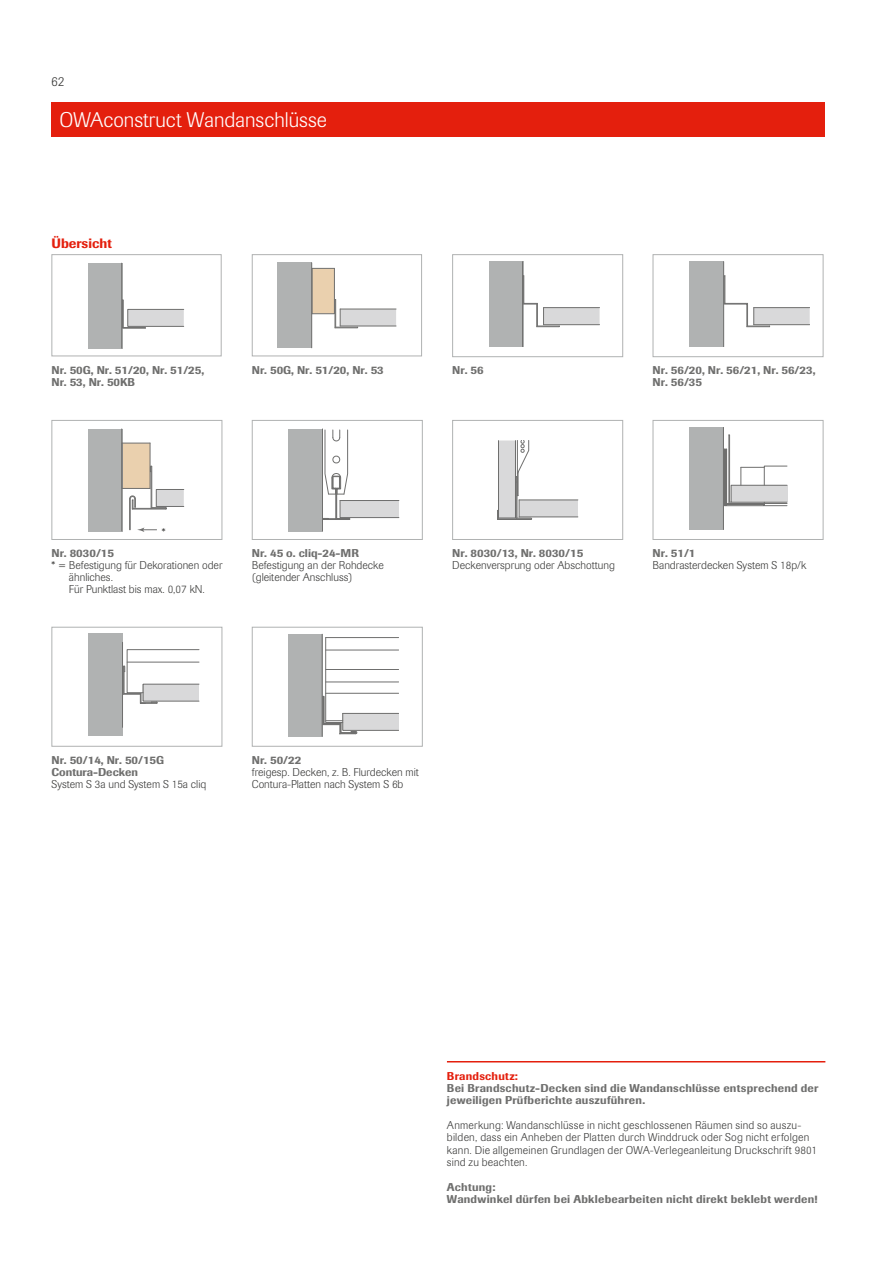
<style>
.page{position:relative;width:893px;height:1263px;background:#fff}
.page>*{position:absolute;margin:0;border:0;box-sizing:border-box;transform-origin:0 0}
.t1{font:300 21px "Imago Pro";color:#fff}
.t2{font:500 13.5px "Imago Pro";color:#e41f0d}
.t3{font:300 13.5px "Imago Pro";color:#3b3b3a}
.t4{font:500 11.25px/12px "Imago Pro";letter-spacing:.015em;color:#6f6f6e}
.t5{font:300 11.25px/12px "Imago Pro";color:#3b3b3a}
.t6{font:300 11.25px/12.3px "Imago Pro";letter-spacing:.02em;color:#3b3b3a}
.t7{font:500 11.25px "Imago Pro";letter-spacing:.02em;color:#e41f0d}
</style>
<div class="page">
<div style="left:51px;top:102px;width:774px;height:34px;background:#e41f0d"></div>
<div style="left:128px;top:309px;width:56px;height:17px;background:#d9d9da"></div>
<div style="left:88px;top:263px;width:34px;height:85px;background:#b0b2b2"></div>
<svg style="left:122px;top:299px;width:24px;height:30px"></svg>
<hr style="left:121px;top:263px;width:1px;height:85px;background:#6f6f6e">
<div style="left:127px;top:309px;width:57px;height:18px;border:1px solid #6f6f6e"></div>
<div style="left:51px;top:254px;width:171px;height:102px;border:1px solid #b0b2b2"></div>
<div style="left:340px;top:309px;width:56px;height:17px;background:#d9d9da"></div>
<div style="left:277px;top:263px;width:34px;height:85px;background:#b0b2b2"></div>
<hr style="left:340px;top:309px;width:56px;height:1px;background:#6f6f6e">
<hr style="left:311px;top:263px;width:1px;height:85px;background:#6f6f6e">
<svg style="left:311px;top:268px;width:47px;height:60px"></svg>
<hr style="left:340px;top:326px;width:56px;height:1px;background:#6f6f6e">
<div style="left:252px;top:254px;width:170px;height:102px;border:1px solid #b0b2b2"></div>
<div style="left:543px;top:308px;width:57px;height:17px;background:#d9d9da"></div>
<div style="left:489px;top:262px;width:34px;height:85px;background:#b0b2b2"></div>
<hr style="left:522px;top:262px;width:1px;height:85px;background:#6f6f6e">
<hr style="left:544px;top:324px;width:55px;height:1px;background:#6f6f6e">
<hr style="left:544px;top:307px;width:55px;height:1px;background:#6f6f6e">
<svg style="left:523px;top:275px;width:37px;height:52px"></svg>
<div style="left:452px;top:254px;width:171px;height:103px;border:1px solid #b0b2b2"></div>
<div style="left:754px;top:308px;width:56px;height:17px;background:#d9d9da"></div>
<div style="left:689px;top:262px;width:34px;height:85px;background:#b0b2b2"></div>
<hr style="left:723px;top:262px;width:1px;height:85px;background:#6f6f6e">
<hr style="left:754px;top:324px;width:56px;height:1px;background:#6f6f6e">
<hr style="left:754px;top:307px;width:56px;height:1px;background:#6f6f6e">
<svg style="left:724px;top:275px;width:46px;height:52px"></svg>
<div style="left:653px;top:254px;width:170px;height:103px;border:1px solid #b0b2b2"></div>
<div style="left:122px;top:443px;width:28px;height:45px;background:#ead0ae"></div>
<div style="left:88px;top:429px;width:34px;height:102px;background:#b0b2b2"></div>
<hr style="left:151px;top:467px;width:1px;height:41px;background:#6f6f6e">
<svg style="left:151px;top:465px;width:2px;height:7px"></svg>
<svg style="left:123px;top:443px;width:27px;height:1px"></svg>
<hr style="left:121px;top:429px;width:1px;height:102px;background:#6f6f6e">
<hr style="left:150px;top:443px;width:1px;height:45px;background:#6f6f6e">
<hr style="left:122px;top:443px;width:1px;height:45px;background:#6f6f6e">
<svg style="left:122px;top:488px;width:62px;height:44px"></svg>
<div style="left:51px;top:420px;width:171px;height:120px;border:1px solid #b0b2b2"></div>
<div style="left:289px;top:429px;width:34px;height:102px;background:#b0b2b2"></div>
<hr style="left:322px;top:429px;width:1px;height:102px;background:#6f6f6e">
<svg style="left:323px;top:429px;width:76px;height:91px"></svg>
<div style="left:252px;top:420px;width:171px;height:120px;border:1px solid #b0b2b2"></div>
<div style="left:519px;top:500px;width:59px;height:17px;background:#d9d9da"></div>
<hr style="left:519px;top:500px;width:59px;height:1px;background:#6f6f6e">
<hr style="left:519px;top:517px;width:59px;height:1px;background:#6f6f6e">
<svg style="left:497px;top:440px;width:35px;height:80px"></svg>
<div style="left:452px;top:420px;width:171px;height:120px;border:1px solid #b0b2b2"></div>
<div style="left:689px;top:427px;width:34px;height:102px;background:#b0b2b2"></div>
<svg style="left:724px;top:434px;width:63px;height:72px"></svg>
<hr style="left:723px;top:427px;width:1px;height:102px;background:#6f6f6e">
<hr style="left:724px;top:449px;width:3px;height:57px;background:#6f6f6e">
<hr style="left:725px;top:503px;width:40px;height:2px;background:#6f6f6e">
<div style="left:653px;top:420px;width:170px;height:120px;border:1px solid #b0b2b2"></div>
<div style="left:88px;top:634px;width:34px;height:102px;background:#b0b2b2"></div>
<hr style="left:122px;top:642px;width:1px;height:85px;background:#6f6f6e">
<svg style="left:123px;top:649px;width:76px;height:55px"></svg>
<div style="left:143px;top:684px;width:56px;height:17px;border:1px solid #6f6f6e"></div>
<div style="left:51px;top:627px;width:171px;height:120px;border:1px solid #b0b2b2"></div>
<div style="left:289px;top:634px;width:34px;height:102px;background:#b0b2b2"></div>
<hr style="left:322px;top:634px;width:1px;height:102px;background:#6f6f6e">
<svg style="left:322px;top:637px;width:77px;height:97px"></svg>
<div style="left:252px;top:627px;width:171px;height:120px;border:1px solid #b0b2b2"></div>
<hr style="left:447px;top:1061px;width:378px;height:1px;background:#e41f0d">
<p class="t3" style="left:51px;top:72px;width:15px">62</p>
<h1 class="t1" style="left:60px;top:106px;width:269px">OWAconstruct Wandanschlüsse</h1>
<p class="t2" style="left:51px;top:235px;width:62px">Übersicht</p>
<p class="t4" style="left:51px;top:364px;width:154px">Nr. 50G, Nr. 51/20, Nr. 51/25,<br>Nr. 53, Nr. 50KB</p>
<p class="t4" style="left:252px;top:364px;width:133px">Nr. 50G, Nr. 51/20, Nr. 53</p>
<p class="t4" style="left:452px;top:364px;width:33px">Nr. 56</p>
<p class="t4" style="left:653px;top:364px;width:164px">Nr. 56/20, Nr. 56/21, Nr. 56/23,<br>Nr. 56/35</p>
<p class="t5" style="left:162px;top:526px;width:5px">*</p>
<p class="t4" style="left:51px;top:547px;width:64px">Nr. 8030/15</p>
<p class="t5" style="left:69px;top:559px;width:155px;text-indent:-18px">* = Befestigung für Dekorationen oder ähnliches.<br>Für Punktlast bis max. 0,07 kN.</p>
<p class="t4" style="left:252px;top:547px;width:108px">Nr. 45 o. cliq-24-MR</p>
<p class="t5" style="left:252px;top:559px;width:133px">Befestigung an der Rohdecke (gleitender Anschluss)</p>
<p class="t4" style="left:452px;top:547px;width:132px">Nr. 8030/13, Nr. 8030/15</p>
<p class="t5" style="left:452px;top:559px;width:164px">Deckenversprung oder Abschottung</p>
<p class="t4" style="left:653px;top:547px;width:44px">Nr. 51/1</p>
<p class="t5" style="left:653px;top:559px;width:155px">Bandrasterdecken System S 18p/k</p>
<p class="t4" style="left:51px;top:753px;width:114px">Nr. 50/14, Nr. 50/15G<br>Contura-Decken</p>
<p class="t5" style="left:51px;top:777px;width:156px">System S 3a und System S 15a cliq</p>
<p class="t4" style="left:252px;top:753px;width:51px">Nr. 50/22</p>
<p class="t5" style="left:252px;top:765px;width:169px">freigesp. Decken, z. B. Flurdecken mit<br>Contura-Platten nach System S 6b</p>
<p class="t7" style="left:447px;top:1068px;width:73px">Brandschutz:</p>
<p class="t4" style="left:447px;top:1082px;width:373px">Bei Brandschutz-Decken sind die Wandanschlüsse entsprechend der jeweiligen Prüfberichte auszuführen.</p>
<p class="t6" style="left:447px;top:1119px;width:372px">Anmerkung: Wandanschlüsse in nicht geschlossenen Räumen sind so auszu&shy;bilden, dass ein Anheben der Platten durch Winddruck oder Sog nicht erfolgen kann. Die allgemeinen Grundlagen der OWA-Verlegeanleitung Druckschrift 9801 sind zu beachten.</p>
<p class="t4" style="left:447px;top:1181px;width:372px">Achtung:<br>Wandwinkel dürfen bei Abklebearbeiten nicht direkt beklebt werden!</p>
</div>
